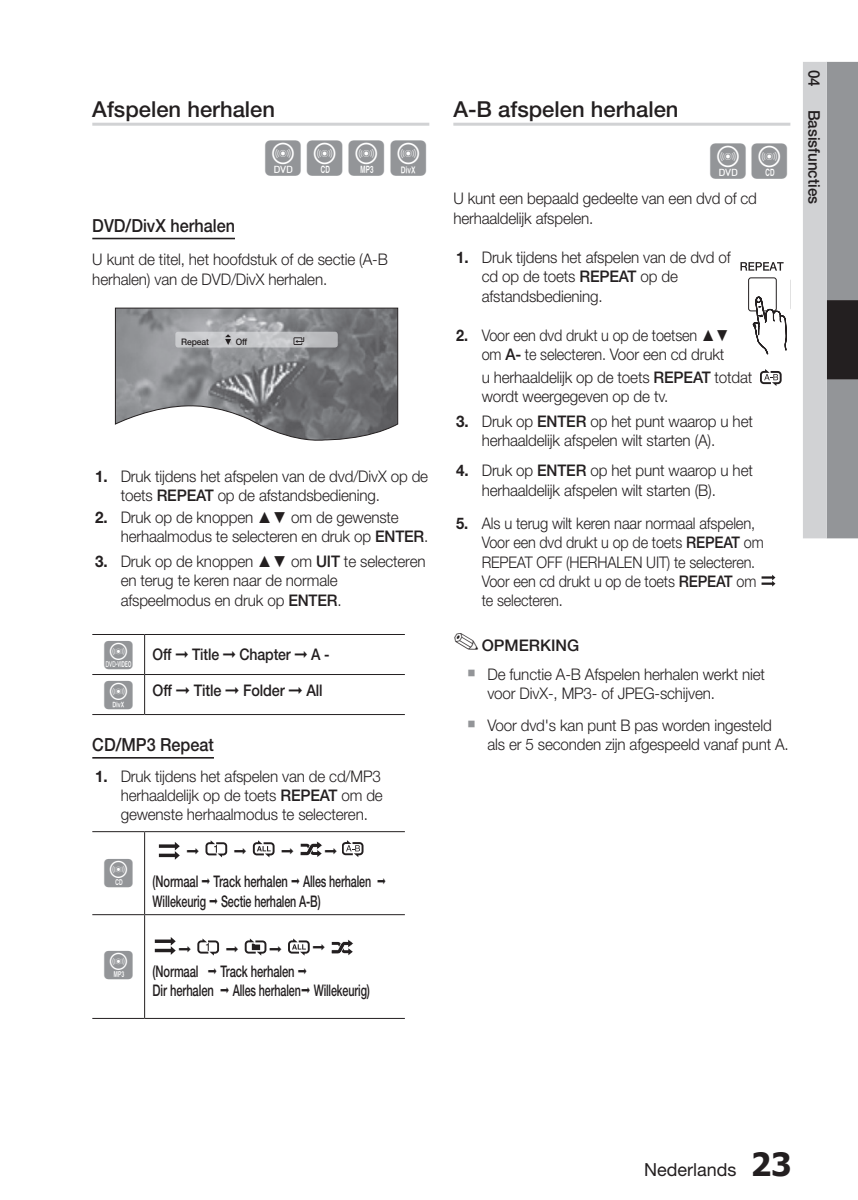
<style>
.page{position:relative;width:858px;height:1200px;background:#fff}
.page>*{position:absolute;margin:0;border:0;box-sizing:border-box;transform-origin:0 0}
._2_제목{font:40px "SI Icon HR755";color:#939598}
.본문{font:40px "SI Icon HR755";color:#939598}
.본문-2{font:32px "SI Icon HR755";color:#939598}
.본문-3{font:32px "SIBD P1400";color:#939598}
._2_제목-2{font:22px "Helvetica Neue Medium si";color:#231f20}
._3_제목{font:18px "Helvetica Neue Medium si";color:#231f20;scale:.9 1}
.t1{font:18px "Helvetica Neue Roman si";color:#231f20}
.본문_숫자_1___15{font:16px/19.2px "Helvetica Neue Light si";letter-spacing:-.01em;color:#231f20;scale:.95 1}
.본문_숫자_1___15-2{font:16px/19.2px "Helvetica Neue Light si";letter-spacing:-.01em;color:#231f20;scale:.92 1}
.참고-내용{font:16px/19.2px "Helvetica Neue Light si";letter-spacing:-.01em;color:#231f20;scale:.95 1}
.본문-4{font:16px/19.2px "Helvetica Neue Light si";letter-spacing:-.01em;color:#231f20;scale:.95 1}
.본문-5{font:16px/19.2px "Helvetica Neue Medium si";letter-spacing:-.01em;color:#231f20;scale:.67 1}
.본문_숫자_1___15-3{font:16px/19.2px "Helvetica Neue Light si";letter-spacing:-.01em;color:#231f20;scale:.9 1}
.본문-6{font:16px/19.2px "Helvetica Neue Medium si";letter-spacing:-.01em;color:#231f20;scale:.7 1}
.본문-7{font:16px "Helvetica Neue Medium si";letter-spacing:-.01em;color:#231f20;scale:.88 1}
.본문-8{font:16px "Helvetica Neue Medium si";letter-spacing:-.01em;color:#231f20;scale:.9 1}
.본문-9{font:16px "Helvetica Neue Medium si";letter-spacing:-.01em;color:#231f20;scale:.95 1}
.Note_0{font:16px "Helvetica Neue Medium si";color:#231f20}
.본문__15{font:16px "SIBD P1400";color:#231f20}
.본문-10{font:16px "SIBD P1400";color:#231f20}
.t2{font:9px "Helvetica Neue Medium si";letter-spacing:-.01em;color:#231f20;scale:.95 1}
.s1{font-family:"SIBD P1400"}
.s2{font-family:"Helvetica Neue Bold si"}
.s3{font-family:"Helvetica Neue Medium si"}
.s4{font-family:"Helvetica Neue";font-weight:700}
.s5{font-family:"SI Icon HR755";font-size:20px;color:#939598}
.s6{font-family:"Tahoma";font-weight:700;font-size:32px}
</style>
<div class="page">
<svg style="left:803px;top:62px;width:54px;height:476px"></svg>
<hr style="left:92px;top:123px;width:337px;height:3px;background:#d1d2d4">
<hr style="left:92px;top:238px;width:143px;height:1px;background:#231f20">
<hr style="left:92px;top:757px;width:122px;height:1px;background:#231f20">
<svg style="left:114px;top:307px;width:284px;height:134px"></svg>
<hr style="left:92px;top:634px;width:52px;height:1px;background:#231f20">
<hr style="left:144px;top:634px;width:260px;height:1px;background:#231f20">
<hr style="left:144px;top:635px;width:1px;height:39px;background:#231f20">
<hr style="left:92px;top:674px;width:52px;height:1px;background:#231f20">
<hr style="left:144px;top:674px;width:260px;height:1px;background:#231f20">
<hr style="left:144px;top:675px;width:1px;height:39px;background:#231f20">
<hr style="left:92px;top:714px;width:52px;height:1px;background:#231f20">
<hr style="left:144px;top:714px;width:260px;height:1px;background:#231f20">
<hr style="left:92px;top:831px;width:52px;height:1px;background:#231f20">
<hr style="left:144px;top:831px;width:260px;height:1px;background:#231f20">
<hr style="left:144px;top:832px;width:1px;height:82px;background:#231f20">
<hr style="left:92px;top:914px;width:52px;height:1px;background:#231f20">
<hr style="left:144px;top:914px;width:260px;height:1px;background:#231f20">
<hr style="left:144px;top:915px;width:1px;height:102px;background:#231f20">
<hr style="left:92px;top:1017px;width:52px;height:1px;background:#231f20">
<hr style="left:144px;top:1017px;width:260px;height:1px;background:#231f20">
<svg style="left:159px;top:842px;width:21px;height:17px"></svg>
<svg style="left:205px;top:840px;width:22px;height:17px"></svg>
<svg style="left:253px;top:840px;width:21px;height:17px"></svg>
<svg style="left:300px;top:841px;width:22px;height:16px"></svg>
<svg style="left:342px;top:840px;width:21px;height:17px"></svg>
<svg style="left:155px;top:937px;width:21px;height:17px"></svg>
<svg style="left:197px;top:938px;width:22px;height:17px"></svg>
<svg style="left:244px;top:938px;width:22px;height:17px"></svg>
<svg style="left:288px;top:938px;width:21px;height:17px"></svg>
<svg style="left:331px;top:939px;width:22px;height:16px"></svg>
<hr style="left:453px;top:123px;width:337px;height:3px;background:#d1d2d4">
<svg style="left:760px;top:369px;width:21px;height:17px"></svg>
<svg style="left:761px;top:574px;width:14px;height:12px"></svg>
<svg style="left:740px;top:262px;width:51px;height:93px"></svg>
<p class="_2_제목-2" style="left:92px;top:96px;width:184px">Afspelen herhalen</p>
<p class="_2_제목" style="left:262px;top:136px;width:169px">dBA<span class="s1">D</span></p>
<p class="_3_제목" style="left:92px;top:215px;width:160px">DVD/DivX herhalen</p>
<p class="본문-4" style="left:92px;top:250px;width:312px">U kunt de titel, het hoofdstuk of de sectie (A-B herhalen) van de DVD/DivX herhalen.</p>
<p class="t2" style="left:181px;top:336px;width:31px">Repeat</p>
<p class="t2" style="left:235px;top:336px;width:14px">Off</p>
<p class="본문_숫자_1___15" style="left:121px;top:466px;width:325px;text-indent:-26px"><span class="s2">1.</span> Druk tijdens het afspelen van de dvd/DivX op de toets <span class="s3">REPEAT</span> op de afstandsbediening.</p>
<p class="본문_숫자_1___15" style="left:121px;top:507px;width:325px;text-indent:-26px"><span class="s2">2.</span> Druk op de knoppen ▲▼ om de gewenste herhaalmodus te selecteren en druk op <span class="s3">ENTER</span>.</p>
<p class="본문_숫자_1___15" style="left:121px;top:551px;width:322px;text-indent:-26px"><span class="s4">3.</span> Druk op de knoppen ▲▼ om <span class="s3">UIT</span> te selecteren en terug te keren naar de normale afspeelmodus en druk op <span class="s3">ENTER</span>.</p>
<p class="본문-2" style="left:102px;top:637px;width:35px">Z</p>
<p class="본문-7" style="left:152px;top:644px;width:203px">Off ➞ Title ➞ Chapter ➞ A -</p>
<p class="본문-3" style="left:102px;top:677px;width:35px">D</p>
<p class="본문-8" style="left:152px;top:680px;width:190px">Off ➞ Title ➞ Folder ➞ All</p>
<p class="_3_제목" style="left:92px;top:734px;width:137px">CD/MP3 Repeat</p>
<p class="본문_숫자_1___15" style="left:121px;top:766px;width:277px;text-align:justify;text-indent:-26px"><span class="s2">1.</span> Druk tijdens het afspelen van de cd/MP3 herhaaldelijk op de toets <span class="s3">REPEAT</span> om de gewenste herhaalmodus te selecteren.</p>
<p class="본문-2" style="left:102px;top:855px;width:35px">B</p>
<p class="본문__15" style="left:186px;top:842px;width:16px">;</p>
<p class="본문__15" style="left:233px;top:842px;width:16px">;</p>
<p class="본문__15" style="left:280px;top:842px;width:16px">;</p>
<p class="본문__15" style="left:324px;top:842px;width:16px">;</p>
<p class="본문-5" style="left:152px;top:871px;width:350px">(Normaal <span class="s1">;</span> Track herhalen <span class="s1">;</span> Alles herhalen <span class="s1">;<br></span>Willekeurig <span class="s1">;</span> Sectie herhalen A-B)</p>
<p class="본문-2" style="left:102px;top:947px;width:35px">A</p>
<p class="본문-10" style="left:178px;top:940px;width:16px">;</p>
<p class="본문-10" style="left:225px;top:940px;width:16px">;</p>
<p class="본문-10" style="left:268px;top:940px;width:16px">;</p>
<p class="본문-10" style="left:311px;top:938px;width:16px">;</p>
<p class="본문-6" style="left:152px;top:961px;width:312px">(Normaal <span class="s1">;</span> Track herhalen <span class="s1">;<br></span>Dir herhalen <span class="s1">;</span> Alles herhalen<span class="s1">;</span> Willekeurig)</p>
<p class="_2_제목-2" style="left:453px;top:96px;width:226px">A-B afspelen herhalen</p>
<p class="본문" style="left:706px;top:139px;width:85px">dB</p>
<p class="본문-4" style="left:453px;top:188px;width:321px;line-height:20px">U kunt een bepaald gedeelte van een dvd of cd herhaaldelijk afspelen.</p>
<p class="본문_숫자_1___15" style="left:481px;top:247px;width:263px;text-indent:-26px"><span class="s2">1.</span> Druk tijdens het afspelen van de dvd of cd op de toets <span class="s3">REPEAT</span> op de afstandsbediening.</p>
<p class="본문_숫자_1___15-3" style="left:481px;top:325px;width:276px;text-indent:-26px"><span class="s2">2.</span> Voor een dvd drukt u op de toetsen ▲▼ om <span class="s3">A-</span> te selecteren. Voor een cd drukt</p>
<p class="본문_숫자_1___15" style="left:481px;top:367px;width:286px">u herhaaldelijk op de toets <span class="s3">REPEAT</span> totdat wordt weergegeven op de tv.</p>
<p class="본문_숫자_1___15" style="left:481px;top:411px;width:287px;text-indent:-26px"><span class="s2">3.</span> Druk op <span class="s3">ENTER</span> op het punt waarop u het herhaaldelijk afspelen wilt starten (A).</p>
<p class="본문_숫자_1___15" style="left:481px;top:461px;width:287px;text-indent:-26px"><span class="s2">4.</span> Druk op <span class="s3">ENTER</span> op het punt waarop u het herhaaldelijk afspelen wilt starten (B).</p>
<p class="본문_숫자_1___15-2" style="left:481px;top:513px;width:308px;text-indent:-26px"><span class="s4">5.</span> Als u terug wilt keren naar normaal afspelen, Voor een dvd drukt u op de toets <span class="s3">REPEAT</span> om REPEAT OFF (HERHALEN UIT) te selecteren.<br>Voor een cd drukt u op de toets <span class="s3">REPEAT</span> om te selecteren.</p>
<p class="Note_0" style="left:453px;top:635px;width:127px">✎ OPMERKING</p>
<p class="참고-내용" style="left:487px;top:664px;width:294px;text-indent:-20px"><span class="s5">`</span> De functie A-B Afspelen herhalen werkt niet voor DivX-, MP3- of JPEG-schijven.</p>
<p class="참고-내용" style="left:487px;top:715px;width:318px;text-indent:-20px"><span class="s5">`</span> Voor dvd's kan punt B pas worden ingesteld als er 5 seconden zijn afgespeeld vanaf punt A.</p>
<p class="본문-9" style="left:823px;top:70px;width:19px;rotate:90deg">04</p>
<p class="본문-9" style="left:823px;top:110px;width:101px;rotate:90deg">Basisfuncties</p>
<p class="t1" style="left:644px;top:1159px;width:149px">Nederlands <span class="s6">23</span></p>
</div>
